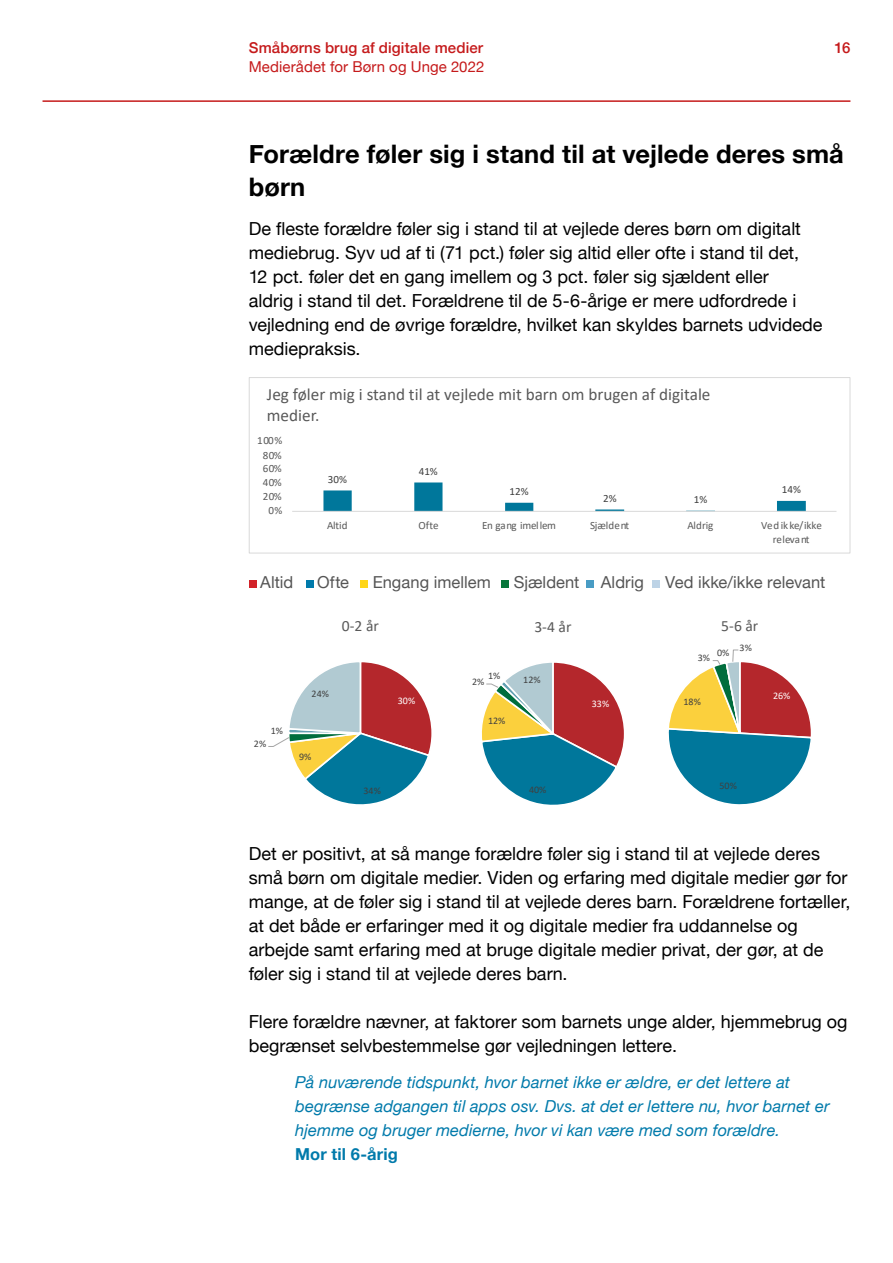
<style>
.page{position:relative;width:893px;height:1263px;background:#fff}
.page>*{position:absolute;margin:0;border:0;box-sizing:border-box;transform-origin:0 0}
.t1{font:700 25.5px/33px "Helvetica Neue";letter-spacing:.005em;color:#000}
.t2{font:18px/24px "Helvetica Neue";color:#000}
.t3{font:17.25px/20.9px "Calibri";color:#595959}
.t4{font:italic 16.5px/24px "Helvetica Neue";letter-spacing:.005em;color:#007aab}
.t5{font:16.5px "Helvetica Neue";letter-spacing:.005em;color:#555}
.t6{font:700 16.5px "Helvetica Neue";letter-spacing:.01em;color:#007aab}
.t7{font:15.6px "Calibri";color:#595959}
.t8{font:500 15px "Helvetica Neue";letter-spacing:.01em;color:#c51a1b}
.t9{font:15px "Helvetica Neue";letter-spacing:.005em;color:#c51a1b}
.t10{font:11.1px/13.5px "Calibri";letter-spacing:-.005em;color:#595959;text-align:center}
.t11{font:11.1px "Calibri";color:#404040}
.t12{font:11.1px "Calibri";letter-spacing:-.025em;color:#595959}
.t13{font:10.05px "Calibri";color:#404040}
.t14{font:10.05px "Calibri";color:#fff}
</style>
<div class="page">
<hr style="left:43px;top:100px;width:807px;height:2px;background:#c51a1b">
<svg style="left:323px;top:482px;width:483px;height:29px"></svg>
<hr style="left:292px;top:511px;width:544px;height:1px;background:#d9d9d9">
<div style="left:249px;top:377px;width:601px;height:176px;border:1px solid #d9d9d9"></div>
<div style="left:306px;top:580px;width:7px;height:7px;background:#007aab"></div>
<div style="left:249px;top:580px;width:7px;height:7px;background:#d22229"></div>
<div style="left:360px;top:580px;width:7px;height:7px;background:#ffd618"></div>
<div style="left:501px;top:580px;width:7px;height:7px;background:#07763a"></div>
<div style="left:586px;top:580px;width:8px;height:7px;background:#499cc4"></div>
<div style="left:652px;top:580px;width:8px;height:7px;background:#bdd3e6"></div>
<svg style="left:268px;top:662px;width:164px;height:143px"></svg>
<svg style="left:668px;top:649px;width:143px;height:156px"></svg>
<svg style="left:482px;top:662px;width:142px;height:143px"></svg>
<p class="t8" style="left:249px;top:36px;width:236px">Småbørns brug af digitale medier</p>
<p class="t9" style="left:249px;top:56px;width:237px">Medierådet for Børn og Unge 2022</p>
<p class="t8" style="left:834px;top:36px;width:17px">16</p>
<h1 class="t1" style="left:249px;top:139px;width:597px">Forældre føler sig i stand til at vejlede deres små børn</h1>
<p class="t2" style="left:249px;top:218px;width:575px">De fleste forældre føler sig i stand til at vejlede deres børn om digitalt mediebrug. Syv ud af ti (71 pct.) føler sig altid eller ofte i stand til det, 12 pct. føler det en gang imellem og 3 pct. føler sig sjældent eller<br>aldrig i stand til det. Forældrene til de 5-6-årige er mere udfordrede i vejledning end de øvrige forældre, hvilket kan skyldes barnets udvidede mediepraksis.</p>
<p class="t3" style="left:267px;top:384px;width:445px">Jeg føler mig i stand til at vejlede mit barn om brugen af digitale medier.</p>
<p class="t10" style="left:257px;top:434px;width:27px">100%</p>
<p class="t10" style="left:263px;top:448px;width:20px">80%</p>
<p class="t10" style="left:263px;top:461px;width:20px">60%</p>
<p class="t10" style="left:263px;top:475px;width:20px">40%</p>
<p class="t10" style="left:263px;top:490px;width:20px">20%</p>
<p class="t10" style="left:268px;top:504px;width:16px">0%</p>
<p class="t11" style="left:328px;top:471px;width:21px">30%</p>
<p class="t11" style="left:419px;top:463px;width:21px">41%</p>
<p class="t11" style="left:509px;top:483px;width:21px">12%</p>
<p class="t11" style="left:603px;top:490px;width:15px">2%</p>
<p class="t11" style="left:694px;top:491px;width:15px">1%</p>
<p class="t11" style="left:782px;top:481px;width:21px">14%</p>
<p class="t10" style="left:327px;top:518px;width:22px">Altid</p>
<p class="t10" style="left:418px;top:518px;width:22px">Ofte</p>
<p class="t12" style="left:482px;top:518px;width:75px">En gang imellem</p>
<p class="t10" style="left:590px;top:518px;width:41px">Sjældent</p>
<p class="t10" style="left:687px;top:518px;width:28px">Aldrig</p>
<p class="t10" style="left:761px;top:518px;width:62px">Ved ikke/ikke relevant</p>
<p class="t5" style="left:260px;top:570px;width:35px">Altid</p>
<p class="t5" style="left:317px;top:570px;width:33px">Ofte</p>
<p class="t5" style="left:373px;top:570px;width:120px">Engang imellem</p>
<p class="t5" style="left:514px;top:570px;width:67px">Sjældent</p>
<p class="t5" style="left:601px;top:570px;width:45px">Aldrig</p>
<p class="t5" style="left:665px;top:570px;width:162px">Ved ikke/ikke relevant</p>
<p class="t7" style="left:342px;top:615px;width:39px">0-2 år</p>
<p class="t13" style="left:271px;top:724px;width:14px">1%</p>
<p class="t13" style="left:254px;top:737px;width:14px">2%</p>
<p class="t13" style="left:312px;top:686px;width:19px">24%</p>
<p class="t13" style="left:299px;top:750px;width:14px">9%</p>
<p class="t14" style="left:398px;top:693px;width:19px">30%</p>
<p class="t13" style="left:363px;top:783px;width:19px">34%</p>
<p class="t13" style="left:488px;top:669px;width:14px">1%</p>
<p class="t13" style="left:472px;top:674px;width:14px">2%</p>
<p class="t13" style="left:488px;top:714px;width:19px">12%</p>
<p class="t7" style="left:534px;top:616px;width:39px">3-4 år</p>
<p class="t13" style="left:523px;top:673px;width:19px">12%</p>
<p class="t14" style="left:592px;top:697px;width:19px">33%</p>
<p class="t13" style="left:529px;top:782px;width:19px">40%</p>
<p class="t7" style="left:721px;top:615px;width:39px">5-6 år</p>
<p class="t13" style="left:717px;top:645px;width:14px">0%</p>
<p class="t13" style="left:698px;top:650px;width:14px">3%</p>
<p class="t13" style="left:740px;top:640px;width:14px">3%</p>
<p class="t13" style="left:684px;top:695px;width:19px">18%</p>
<p class="t14" style="left:773px;top:689px;width:19px">26%</p>
<p class="t13" style="left:719px;top:779px;width:19px">50%</p>
<p class="t2" style="left:249px;top:842px;width:603px">Det er positivt, at så mange forældre føler sig i stand til at vejlede deres små børn om digitale medier. Viden og erfaring med digitale medier gør for mange, at de føler sig i stand til at vejlede deres barn. Forældrene fortæller, at det både er erfaringer med it og digitale medier fra uddannelse og arbejde samt erfaring med at bruge digitale medier privat, der gør, at de føler sig i stand til at vejlede deres barn.</p>
<p class="t2" style="left:249px;top:1010px;width:600px">Flere forældre nævner, at faktorer som barnets unge alder, hjemmebrug og begrænset selvbestemmelse gør vejledningen lettere.</p>
<p class="t4" style="left:295px;top:1071px;width:536px">På nuværende tidspunkt, hvor barnet ikke er ældre, er det lettere at begrænse adgangen til apps osv. Dvs. at det er lettere nu, hvor barnet er hjemme og bruger medierne, hvor vi kan være med som forældre.</p>
<p class="t6" style="left:295px;top:1141px;width:104px">Mor til 6-årig</p>
</div>
